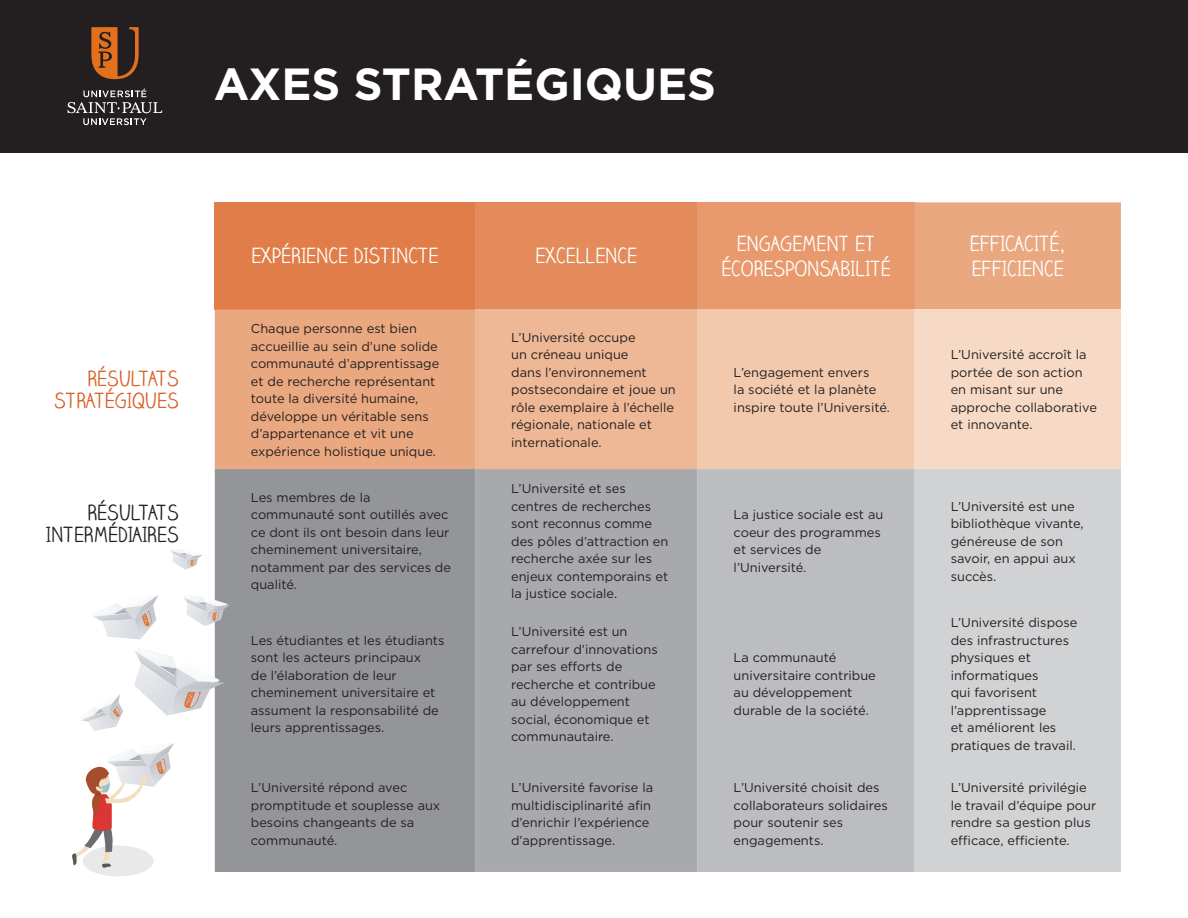
<style>
.page{position:relative;width:1188px;height:918px;background:#fff}
.page>*{position:absolute;margin:0;border:0;box-sizing:border-box;transform-origin:0 0}
.t1{font:700 45px "Gotham Pro";color:#fff}
.t2{font:20.85px/25px "Claire Hand";color:#fff;text-align:center}
.t3{font:20.85px/21.8px "Claire Hand";color:#231f20;text-align:right}
.t4{font:20.85px/21.8px "Claire Hand";color:#d86027;text-align:right}
.t5{font:12.9px/17.5px "Gotham";color:#231f20}
</style>
<div class="page">
<div style="left:0;top:0;width:1188px;height:152px;background:#231f20"></div>
<svg style="left:68px;top:88px;width:94px;height:37px"></svg>
<svg style="left:91px;top:27px;width:48px;height:52px"></svg>
<svg style="left:215px;top:202px;width:906px;height:267px;background:#e6986b"></svg>
<div style="left:475px;top:310px;width:223px;height:159px;background:#eeb896"></div>
<div style="left:698px;top:310px;width:217px;height:159px;background:#f2c9ad"></div>
<div style="left:915px;top:310px;width:206px;height:159px;background:#f7dac5"></div>
<div style="left:215px;top:469px;width:260px;height:403px;background:#939598"></div>
<div style="left:475px;top:469px;width:223px;height:403px;background:#a8a9ad"></div>
<div style="left:698px;top:469px;width:217px;height:403px;background:#bcbdc0"></div>
<div style="left:915px;top:469px;width:206px;height:403px;background:#d1d2d4"></div>
<div style="left:83px;top:846px;width:71px;height:30px;background:#e9e9e9;border-radius:50%"></div>
<svg style="left:81px;top:694px;width:42px;height:37px"></svg>
<svg style="left:184px;top:596px;width:46px;height:30px"></svg>
<svg style="left:171px;top:549px;width:31px;height:21px"></svg>
<svg style="left:134px;top:647px;width:90px;height:69px"></svg>
<svg style="left:93px;top:595px;width:65px;height:44px"></svg>
<svg style="left:72px;top:743px;width:102px;height:125px"></svg>
<h1 class="t1" style="left:214px;top:58px;width:504px">AXES STRATÉGIQUES</h1>
<h2 class="t4" style="left:54px;top:367px;width:126px">RÉSULTATS<br>STRATÉGIQUES</h2>
<h2 class="t2" style="left:251px;top:243px;width:189px">EXPÉRIENCE DISTINCTE</h2>
<h2 class="t2" style="left:536px;top:243px;width:103px">EXCELLENCE</h2>
<h2 class="t2" style="left:721px;top:231px;width:171px">ENGAGEMENT ET<br>ÉCORESPONSABILITÉ</h2>
<h2 class="t2" style="left:970px;top:231px;width:97px;text-align:left">EFFICACITÉ,<br>EFFICIENCE</h2>
<p class="t5" style="left:251px;top:319px;width:190px">Chaque personne est bien accueillie au sein d’une solide communauté d’apprentissage et de recherche représentant toute la diversité humaine, développe un véritable sens d’appartenance et vit une expérience holistique unique.</p>
<p class="t5" style="left:511px;top:328px;width:166px">L’Université occupe<br>un créneau unique<br>dans l’environnement postsecondaire et joue un rôle exemplaire à l’échelle régionale, nationale et internationale.</p>
<p class="t5" style="left:734px;top:363px;width:158px">L’engagement envers<br>la société et la planète inspire toute l’Université.</p>
<p class="t5" style="left:951px;top:346px;width:148px">L’Université accroît la portée de son action en misant sur une approche collaborative et innovante.</p>
<h2 class="t3" style="left:46px;top:502px;width:134px">RÉSULTATS<br>INTERMÉDIAIRES</h2>
<p class="t5" style="left:251px;top:488px;width:202px">Les membres de la communauté sont outillés avec ce dont ils ont besoin dans leur cheminement universitaire, notamment par des services de qualité.</p>
<p class="t5" style="left:511px;top:479px;width:159px">L’Université et ses centres de recherches sont reconnus comme des pôles d’attraction en recherche axée sur les enjeux contemporains et la justice sociale.</p>
<p class="t5" style="left:251px;top:631px;width:195px">Les étudiantes et les étudiants sont les acteurs principaux<br>de l’élaboration de leur cheminement universitaire et assument la responsabilité de leurs apprentissages.</p>
<p class="t5" style="left:511px;top:622px;width:148px">L’Université est un carrefour d’innovations par ses efforts de recherche et contribue au développement social, économique et communautaire.</p>
<p class="t5" style="left:734px;top:506px;width:151px">La justice sociale est au coeur des programmes et services de l’Université.</p>
<p class="t5" style="left:951px;top:497px;width:135px">L’Université est une bibliothèque vivante, généreuse de son savoir, en appui aux succès.</p>
<p class="t5" style="left:734px;top:649px;width:144px">La communauté universitaire contribue au développement durable de la société.</p>
<p class="t5" style="left:951px;top:614px;width:128px">L’Université dispose des infrastructures physiques et informatiques<br>qui favorisent l’apprentissage<br>et améliorent les pratiques de travail.</p>
<p class="t5" style="left:251px;top:779px;width:191px">L’Université répond avec promptitude et souplesse aux besoins changeants de sa communauté.</p>
<p class="t5" style="left:511px;top:779px;width:144px">L’Université favorise la multidisciplinarité afin d’enrichir l’expérience d’apprentissage.</p>
<p class="t5" style="left:734px;top:779px;width:156px">L’Université choisit des collaborateurs solidaires pour soutenir ses engagements.</p>
<p class="t5" style="left:951px;top:779px;width:147px">L’Université privilégie le travail d’équipe pour rendre sa gestion plus efficace, efficiente.</p>
</div>
